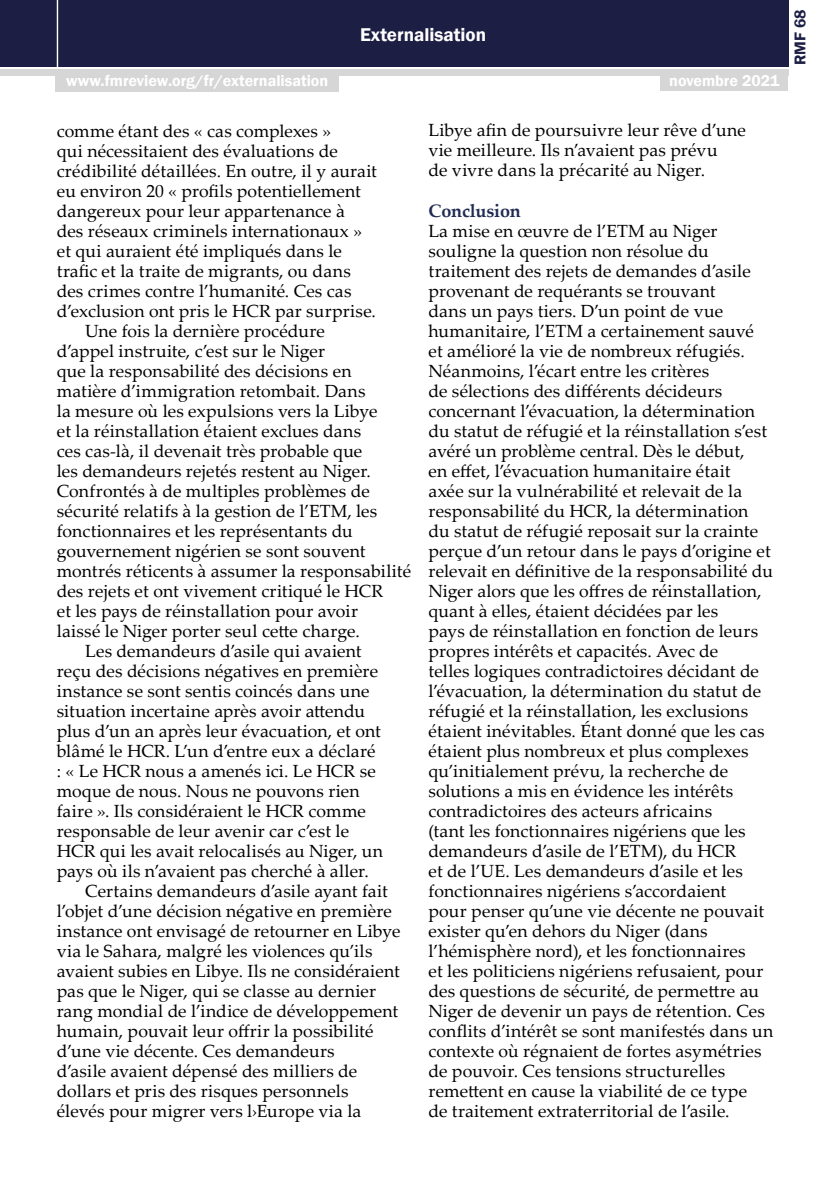
<style>
.page{position:relative;width:840px;height:1191px;background:#fff}
.page>*{position:absolute;margin:0;border:0;box-sizing:border-box;transform-origin:0 0}
.t1{font:600 19px "Franklin Gothic";color:#fff}
.t2{font:700 18px "Palatino Linotype";letter-spacing:-.01em;color:#202b53}
.t3{font:17.6px/20px "Palatino Linotype";letter-spacing:.005em;color:#000}
.t4{font:600 16px "Franklin Gothic";color:#fff}
.t5{font:600 16px "Franklin Gothic";color:#1c1e44}
</style>
<div class="page">
<div style="left:0;top:0;width:787px;height:66px;background:#1c1e44"></div>
<div style="left:0;top:69px;width:787px;height:6px;background:#d6d6d6"></div>
<hr style="left:57px;top:0;width:1px;height:67px;background:#fff">
<div style="left:660px;top:73px;width:127px;height:18px;background:#d6d6d6"></div>
<div style="left:55px;top:74px;width:284px;height:18px;background:#d6d6d6"></div>
<p class="t1" style="left:360px;top:23px;width:127px">Externalisation</p>
<p class="t4" style="left:66px;top:71px;width:263px">www.fmreview.org/fr/externalisation</p>
<p class="t4" style="left:668px;top:71px;width:112px">novembre 2021</p>
<p class="t3" style="left:57px;top:120px;width:276px">comme étant des « cas complexes »</p>
<p class="t3" style="left:57px;top:140px;width:282px">qui nécessitaient des évaluations de</p>
<p class="t3" style="left:57px;top:160px;width:321px">crédibilité détaillées. En outre, il y aurait</p>
<p class="t3" style="left:57px;top:180px;width:305px">eu environ 20 « profils potentiellement</p>
<p class="t3" style="left:57px;top:200px;width:289px">dangereux pour leur appartenance à</p>
<p class="t3" style="left:57px;top:220px;width:307px">des réseaux criminels internationaux »</p>
<p class="t3" style="left:57px;top:240px;width:286px">et qui auraient été impliqués dans le</p>
<p class="t3" style="left:57px;top:260px;width:295px">trafic et la traite de migrants, ou dans</p>
<p class="t3" style="left:57px;top:280px;width:296px">des crimes contre l’humanité. Ces cas</p>
<p class="t3" style="left:57px;top:300px;width:320px">d’exclusion ont pris le HCR par surprise.</p>
<p class="t3" style="left:85px;top:320px;width:241px">Une fois la dernière procédure</p>
<p class="t3" style="left:57px;top:340px;width:269px">d’appel instruite, c’est sur le Niger</p>
<p class="t3" style="left:57px;top:360px;width:296px">que la responsabilité des décisions en</p>
<p class="t3" style="left:57px;top:380px;width:310px">matière d’immigration retombait. Dans</p>
<p class="t3" style="left:57px;top:400px;width:322px">la mesure où les expulsions vers la Libye</p>
<p class="t3" style="left:57px;top:420px;width:306px">et la réinstallation étaient exclues dans</p>
<p class="t3" style="left:57px;top:440px;width:307px">ces cas-là, il devenait très probable que</p>
<p class="t3" style="left:57px;top:460px;width:315px">les demandeurs rejetés restent au Niger.</p>
<p class="t3" style="left:57px;top:480px;width:314px">Confrontés à de multiples problèmes de</p>
<p class="t3" style="left:57px;top:500px;width:322px">sécurité relatifs à la gestion de l’ETM, les</p>
<p class="t3" style="left:57px;top:520px;width:297px">fonctionnaires et les représentants du</p>
<p class="t3" style="left:57px;top:540px;width:310px">gouvernement nigérien se sont souvent</p>
<p class="t3" style="left:57px;top:560px;width:355px">montrés réticents à assumer la responsabilité</p>
<p class="t3" style="left:57px;top:580px;width:328px">des rejets et ont vivement critiqué le HCR</p>
<p class="t3" style="left:57px;top:600px;width:302px">et les pays de réinstallation pour avoir</p>
<p class="t3" style="left:57px;top:620px;width:304px">laissé le Niger porter seul cette charge.</p>
<p class="t3" style="left:85px;top:640px;width:278px">Les demandeurs d’asile qui avaient</p>
<p class="t3" style="left:57px;top:660px;width:323px">reçu des décisions négatives en première</p>
<p class="t3" style="left:57px;top:680px;width:314px">instance se sont sentis coincés dans une</p>
<p class="t3" style="left:57px;top:700px;width:310px">situation incertaine après avoir attendu</p>
<p class="t3" style="left:57px;top:720px;width:325px">plus d’un an après leur évacuation, et ont</p>
<p class="t3" style="left:57px;top:740px;width:320px">blâmé le HCR. L’un d’entre eux a déclaré</p>
<p class="t3" style="left:57px;top:760px;width:320px">: « Le HCR nous a amenés ici. Le HCR se</p>
<p class="t3" style="left:57px;top:780px;width:304px">moque de nous. Nous ne pouvons rien</p>
<p class="t3" style="left:57px;top:800px;width:310px">faire ». Ils considéraient le HCR comme</p>
<p class="t3" style="left:57px;top:820px;width:294px">responsable de leur avenir car c’est le</p>
<p class="t3" style="left:57px;top:840px;width:328px">HCR qui les avait relocalisés au Niger, un</p>
<p class="t3" style="left:57px;top:860px;width:313px">pays où ils n’avaient pas cherché à aller.</p>
<p class="t3" style="left:85px;top:880px;width:304px">Certains demandeurs d’asile ayant fait</p>
<p class="t3" style="left:57px;top:900px;width:336px">l’objet d’une décision négative en première</p>
<p class="t3" style="left:57px;top:920px;width:345px">instance ont envisagé de retourner en Libye</p>
<p class="t3" style="left:57px;top:940px;width:317px">via le Sahara, malgré les violences qu’ils</p>
<p class="t3" style="left:57px;top:960px;width:344px">avaient subies en Libye. Ils ne considéraient</p>
<p class="t3" style="left:57px;top:980px;width:320px">pas que le Niger, qui se classe au dernier</p>
<p class="t3" style="left:57px;top:1000px;width:343px">rang mondial de l’indice de développement</p>
<p class="t3" style="left:57px;top:1020px;width:318px">humain, pouvait leur offrir la possibilité</p>
<p class="t3" style="left:57px;top:1040px;width:279px">d’une vie décente. Ces demandeurs</p>
<p class="t3" style="left:57px;top:1060px;width:302px">d’asile avaient dépensé des milliers de</p>
<p class="t3" style="left:57px;top:1080px;width:293px">dollars et pris des risques personnels</p>
<p class="t3" style="left:57px;top:1100px;width:306px">élevés pour migrer vers l›Europe via la</p>
<p class="t3" style="left:428px;top:120px;width:319px">Libye afin de poursuivre leur rêve d’une vie meilleure. Ils n’avaient pas prévu<br>de vivre dans la précarité au Niger.</p>
<p class="t2" style="left:428px;top:198px;width:94px">Conclusion</p>
<p class="t3" style="left:428px;top:220px;width:346px">La mise en œuvre de l’ETM au Niger souligne la question non résolue du traitement des rejets de demandes d’asile provenant de requérants se trouvant<br>dans un pays tiers. D’un point de vue humanitaire, l’ETM a certainement sauvé<br>et amélioré la vie de nombreux réfugiés.<br>Néanmoins, l’écart entre les critères<br>de sélections des différents décideurs concernant l’évacuation, la détermination du statut de réfugié et la réinstallation s’est avéré un problème central. Dès le début,<br>en effet, l’évacuation humanitaire était<br>axée sur la vulnérabilité et relevait de la responsabilité du HCR, la détermination du statut de réfugié reposait sur la crainte perçue d’un retour dans le pays d’origine et relevait en définitive de la responsabilité du Niger alors que les offres de réinstallation, quant à elles, étaient décidées par les<br>pays de réinstallation en fonction de leurs propres intérêts et capacités. Avec de<br>telles logiques contradictoires décidant de l’évacuation, la détermination du statut de réfugié et la réinstallation, les exclusions étaient inévitables. Étant donné que les cas étaient plus nombreux et plus complexes qu’initialement prévu, la recherche de solutions a mis en évidence les intérêts contradictoires des acteurs africains<br>(tant les fonctionnaires nigériens que les demandeurs d’asile de l’ETM), du HCR<br>et de l’UE. Les demandeurs d’asile et les fonctionnaires nigériens s’accordaient<br>pour penser qu’une vie décente ne pouvait exister qu’en dehors du Niger (dans l’hémisphère nord), et les fonctionnaires<br>et les politiciens nigériens refusaient, pour des questions de sécurité, de permettre au Niger de devenir un pays de rétention. Ces conflits d’intérêt se sont manifestés dans un contexte où régnaient de fortes asymétries de pouvoir. Ces tensions structurelles remettent en cause la viabilité de ce type<br>de traitement extraterritorial de l’asile.</p>
<p class="t5" style="left:789px;top:65px;width:57px;rotate:-90deg">RMF 68</p>
</div>
